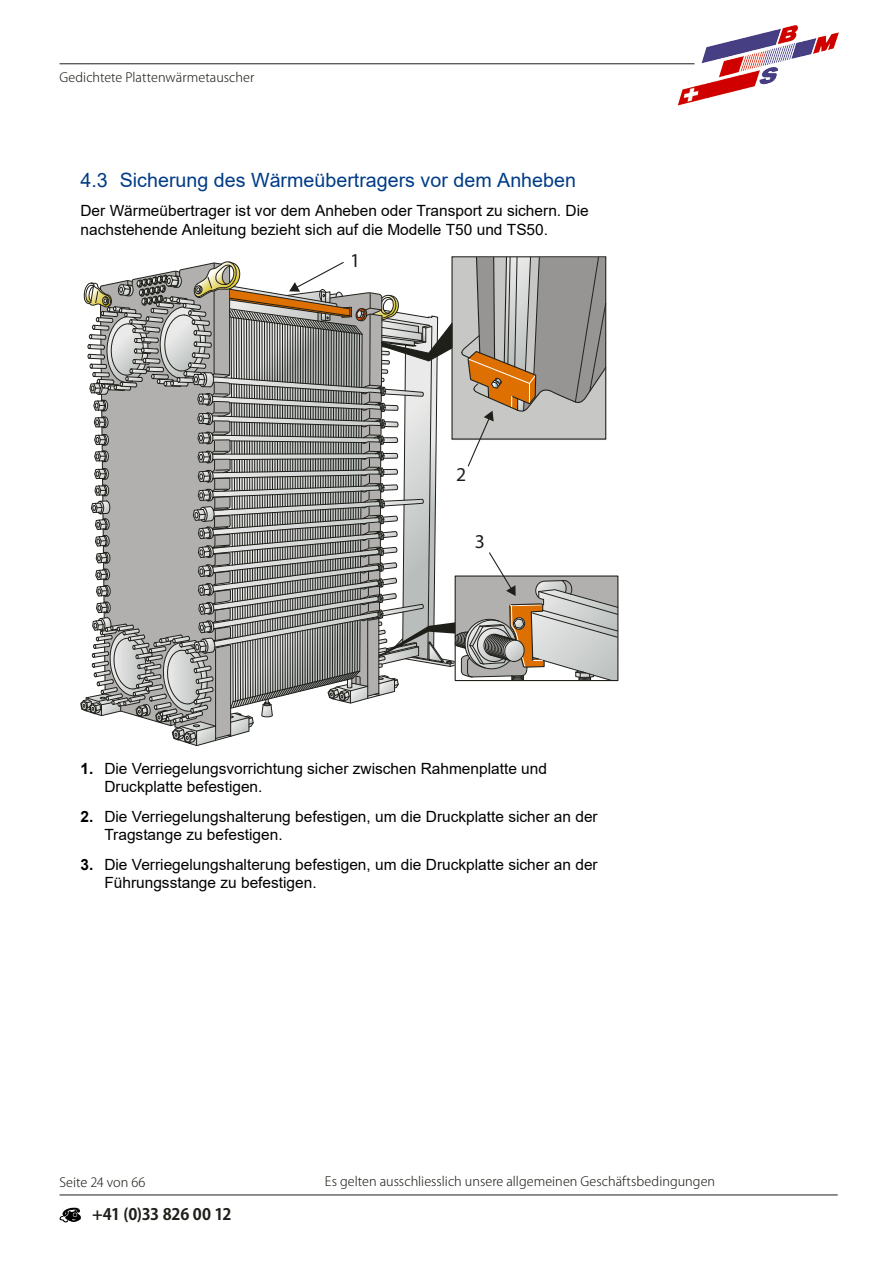
<style>
.page{position:relative;width:893px;height:1263px;background:#fff}
.page>*{position:absolute;margin:0;border:0;box-sizing:border-box;transform-origin:0 0}
.t1{font:19.65px "Arial";color:#003c86}
.t2{font:19.65px "Myriad";color:#1f1f1a}
.t3{font:700 15.75px "Koz Go Pro";letter-spacing:-.02em;color:#1f1f1a}
.t4{font:15.45px/18.6px "Arial";color:#000}
.t5{font:300 12.75px "Koz Go Pro";color:#1f1f1a}
.t6{font:9.9px "Arial";color:#000}
.s1{font-weight:700}
</style>
<div class="page">
<img style="left:673px;top:25px;width:166px;height:81px">
<hr style="left:60px;top:63px;width:634px;height:1px;background:#1f1f1a">
<hr style="left:60px;top:1194px;width:778px;height:1px;background:#1f1f1a">
<svg style="left:60px;top:1208px;width:21px;height:14px"></svg>
<svg style="left:80px;top:256px;width:538px;height:490px"></svg>
<p class="t5" style="left:60px;top:69px;width:196px">Gedichtete Plattenwärmetauscher</p>
<p class="t1" style="left:80px;top:166px;width:497px">4.3 Sicherung des Wärmeübertragers vor dem Anheben</p>
<p class="t4" style="left:80px;top:201px;width:510px">Der Wärmeübertrager ist vor dem Anheben oder Transport zu sichern. Die nachstehende Anleitung bezieht sich auf die Modelle T50 und TS50.</p>
<p class="t2" style="left:350px;top:248px;width:12px">1</p>
<p class="t2" style="left:456px;top:463px;width:12px">2</p>
<p class="t2" style="left:475px;top:529px;width:12px">3</p>
<p class="t4" style="left:104px;top:759px;width:444px;text-indent:-24px"><span class="s1">1.</span> Die Verriegelungsvorrichtung sicher zwischen Rahmenplatte und<br>Druckplatte befestigen.</p>
<p class="t4" style="left:104px;top:807px;width:495px;text-indent:-24px"><span class="s1">2.</span> Die Verriegelungshalterung befestigen, um die Druckplatte sicher an der<br>Tragstange zu befestigen.</p>
<p class="t4" style="left:104px;top:855px;width:495px;text-indent:-24px"><span class="s1">3.</span> Die Verriegelungshalterung befestigen, um die Druckplatte sicher an der<br>Führungsstange zu befestigen.</p>
<p class="t5" style="left:60px;top:1174px;width:88px">Seite 24 von 66</p>
<p class="t5" style="left:325px;top:1173px;width:392px">Es gelten ausschliesslich unsere allgemeinen Geschäftsbedingungen</p>
<p class="t3" style="left:92px;top:1204px;width:141px">+41 (0)33 826 00 12</p>
<p class="t6" style="left:80px;top:1217px;width:76px">200000421-7-DE</p>
</div>
